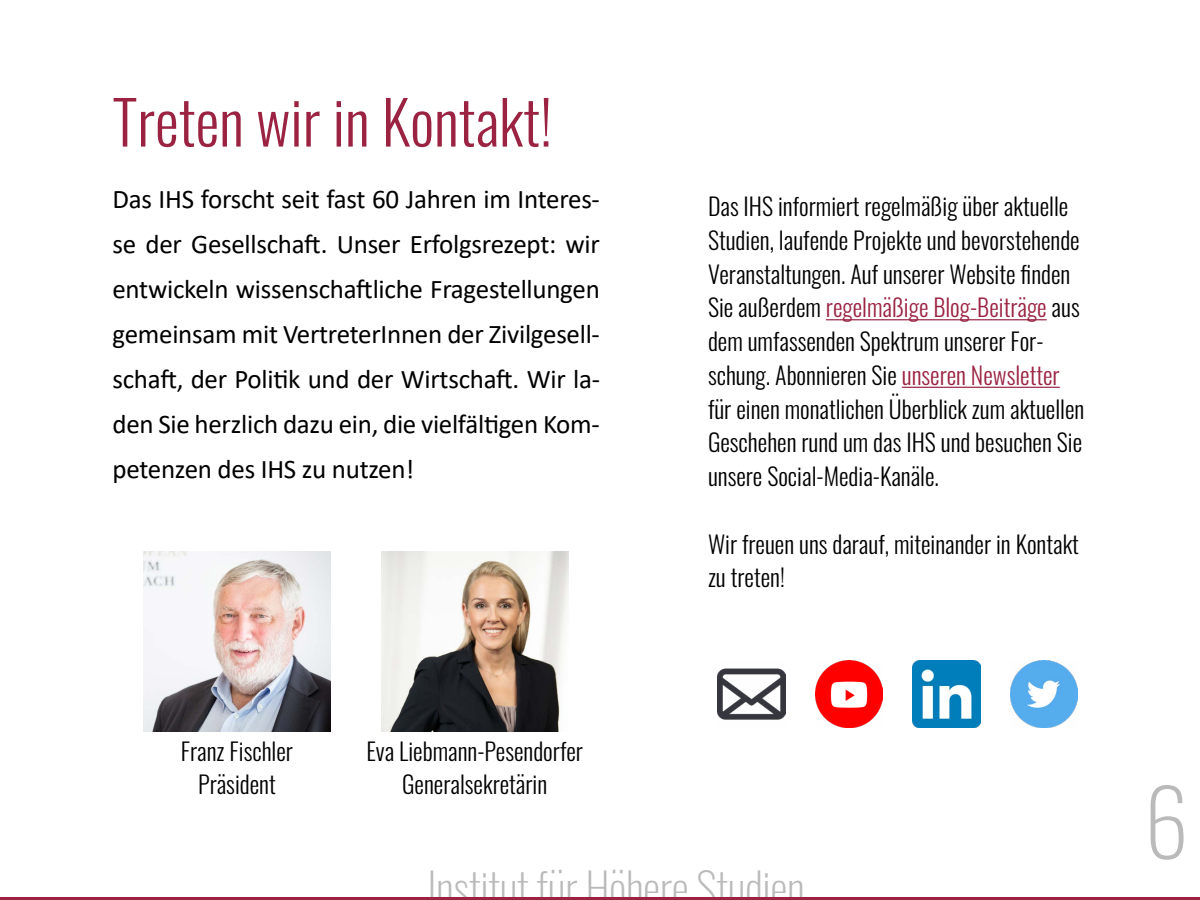
<style>
.page{position:relative;width:1200px;height:900px;background:#fff}
.page>*{position:absolute;margin:0;border:0;box-sizing:border-box;transform-origin:0 0}
.t1{font:200 90px "Oswald";color:#bababa}
.t2{font:300 60px "Oswald";color:#9b2341}
.t3{font:200 45px "Oswald";letter-spacing:-.01em;color:#bababa}
.t4{font:27px/45px "Calibri";letter-spacing:-.01em;color:#000;text-align:justify}
.t5{font:300 24px/33.8px "Oswald";color:#000;text-align:center}
.s1{color:#9b2341}
</style>
<div class="page">
<hr style="left:0;top:897px;width:1200px;height:3px;background:#9b2341">
<img style="left:381px;top:552px;width:187px;height:180px">
<img style="left:815px;top:660px;width:68px;height:68px">
<img style="left:913px;top:660px;width:67px;height:68px">
<img style="left:1010px;top:660px;width:68px;height:68px">
<hr style="left:826px;top:319px;width:221px;height:1px;background:#9b2341">
<hr style="left:902px;top:387px;width:158px;height:1px;background:#9b2341">
<img style="left:718px;top:668px;width:67px;height:52px">
<img style="left:143px;top:552px;width:188px;height:180px">
<h2 class="t2" style="left:112px;top:69px;width:441px">Treten wir in Kontakt!</h2>
<p class="t4" style="left:112px;top:176px;width:489px">Das IHS forscht seit fast 60 Jahren im Interes&shy;se der Gesellschaft. Unser Erfolgsrezept: wir entwickeln wissenschaftliche Fragestellungen gemeinsam mit VertreterInnen der Zivilgesell&shy;schaft, der Politik und der Wirtschaft. Wir la&shy;den Sie herzlich dazu ein, die vielfältigen Kom&shy;petenzen des IHS zu nutzen!</p>
<p class="t5" style="left:181px;top:732px;width:114px">Franz Fischler<br>Präsident</p>
<p class="t5" style="left:366px;top:732px;width:218px">Eva Liebmann-Pesendorfer<br>Generalsekretärin</p>
<p class="t5" style="left:708px;top:187px;width:378px;text-align:left">Das IHS informiert regelmäßig über aktuelle Studien, laufende Projekte und bevorstehende Veranstaltungen. Auf unserer Website finden Sie außerdem <span class="s1">regelmäßige Blog-Beiträge</span> aus dem umfassenden Spektrum unserer For&shy;schung. Abonnieren Sie <span class="s1">unseren Newsletter </span>für einen monatlichen Überblick zum aktuellen Geschehen rund um das IHS und besuchen Sie unsere Social-Media-Kanäle.</p>
<p class="t5" style="left:708px;top:525px;width:372px;text-align:left">Wir freuen uns darauf, miteinander in Kontakt zu treten!</p>
<h3 class="t3" style="left:428px;top:848px;width:379px">Institut für Höhere Studien</h3>
<h1 class="t1" style="left:1144px;top:742px;width:46px">6</h1>
</div>
